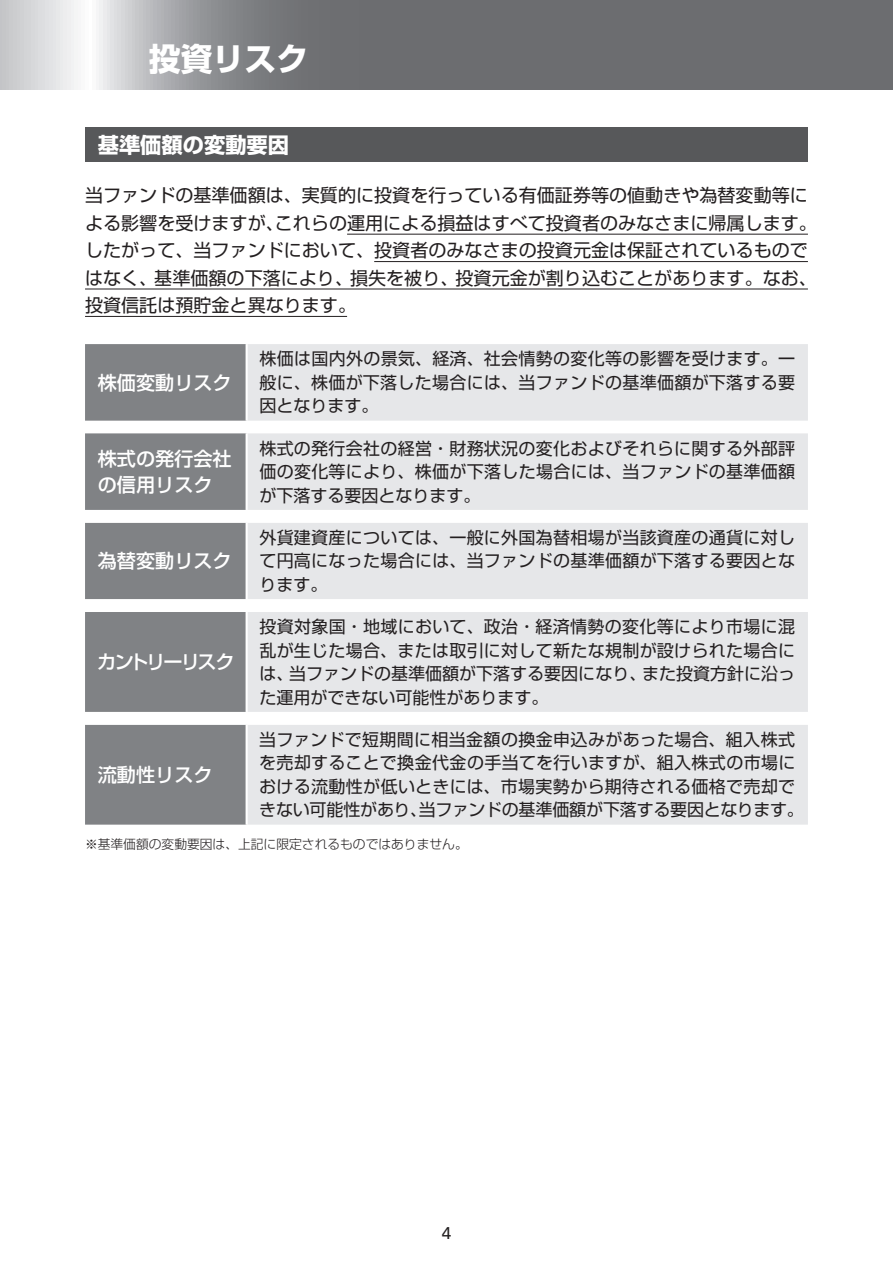
<style>
.page{position:relative;width:893px;height:1263px;background:#fff}
.page>*{position:absolute;margin:0;border:0;box-sizing:border-box;transform-origin:0 0}
.t1{font:700 31.95px "Shin Go Pr 6";color:#fff}
.t2{font:700 21.3px "Shin Go Pr 6";color:#fff}
.t3{font:500 19.2px/26.2px "Shin Go Pr 6";color:#fff}
.t4{font:500 19.2px "Shin Go Pr 6";letter-spacing:-.095em;color:#fff}
.t5{font:18px/27.5px "Shin Go Pr 6";color:#231f20}
.t6{font:16.95px/23.4px "Shin Go Pr 6";letter-spacing:.015em;color:#231f20;text-align:justify}
.t7{font:16.95px "Univers LT Std";color:#231f20}
.t8{font:300 12.75px "Shin Go Pr 6";color:#231f20}
</style>
<div class="page">
<svg style="left:0;top:0;width:893px;height:89px;background:#858689"></svg>
<hr style="left:347px;top:234px;width:461px;height:1px;background:#231f20">
<hr style="left:374px;top:261px;width:434px;height:1px;background:#231f20">
<hr style="left:85px;top:289px;width:723px;height:1px;background:#231f20">
<hr style="left:85px;top:316px;width:262px;height:1px;background:#231f20">
<div style="left:85px;top:128px;width:723px;height:34px;background:#57585a"></div>
<div style="left:85px;top:344px;width:161px;height:481px;background:#808285"></div>
<div style="left:248px;top:344px;width:560px;height:481px;background:#e6e7e9"></div>
<svg style="left:85px;top:510px;width:723px;height:215px;fill:#e6e7e9"></svg>
<hr style="left:246px;top:523px;width:2px;height:76px;background:#fff">
<svg style="left:246px;top:599px;width:2px;height:13px"></svg>
<hr style="left:246px;top:612px;width:2px;height:100px;background:#fff">
<h1 class="t1" style="left:149px;top:33px;width:161px">投資リスク</h1>
<p class="t2" style="left:98px;top:128px;width:193px">基準価額の変動要因</p>
<p class="t5" style="left:85px;top:181px;width:733px">当ファンドの基準価額は、実質的に投資を行っている有価証券等の値動きや為替変動等による影響を受けますが、これらの運用による損益はすべて投資者のみなさまに帰属します。したがって、当ファンドにおいて、投資者のみなさまの投資元金は保証されているものではなく、基準価額の下落により、損失を被り、投資元金が割り込むことがあります。なお、投資信託は預貯金と異なります。</p>
<p class="t3" style="left:98px;top:368px;width:135px">株価変動リスク</p>
<p class="t6" style="left:259px;top:346px;width:537px">株価は国内外の景気、経済、社会情勢の変化等の影響を受けます。一般に、株価が下落した場合には、当ファンドの基準価額が下落する要因となります。</p>
<p class="t3" style="left:98px;top:444px;width:135px">株式の発行会社の信用リスク</p>
<p class="t6" style="left:259px;top:435px;width:537px">株式の発行会社の経営・財務状況の変化およびそれらに関する外部評価の変化等により、株価が下落した場合には、当ファンドの基準価額が下落する要因となります。</p>
<p class="t3" style="left:98px;top:547px;width:135px">為替変動リスク</p>
<p class="t4" style="left:97px;top:646px;width:139px">カントリーリスク</p>
<p class="t6" style="left:259px;top:525px;width:537px">外貨建資産については、一般に外国為替相場が当該資産の通貨に対して円高になった場合には、当ファンドの基準価額が下落する要因となります。</p>
<p class="t6" style="left:259px;top:614px;width:537px">投資対象国・地域において、政治・経済情勢の変化等により市場に混乱が生じた場合、または取引に対して新たな規制が設けられた場合には、当ファンドの基準価額が下落する要因になり、また投資方針に沿った運用ができない可能性があります。</p>
<p class="t6" style="left:259px;top:727px;width:546px;text-align:left">当ファンドで短期間に相当金額の換金申込みがあった場合、組入株式を売却することで換金代金の手当てを行いますが、組入株式の市場における流動性が低いときには、市場実勢から期待される価格で売却できない可能性があり、当ファンドの基準価額が下落する要因となります。</p>
<p class="t8" style="left:85px;top:833px;width:384px">※基準価額の変動要因は、上記に限定されるものではありません。</p>
<p class="t3" style="left:98px;top:760px;width:116px">流動性リスク</p>
<p class="t7" style="left:442px;top:1223px;width:11px">4</p>
</div>
